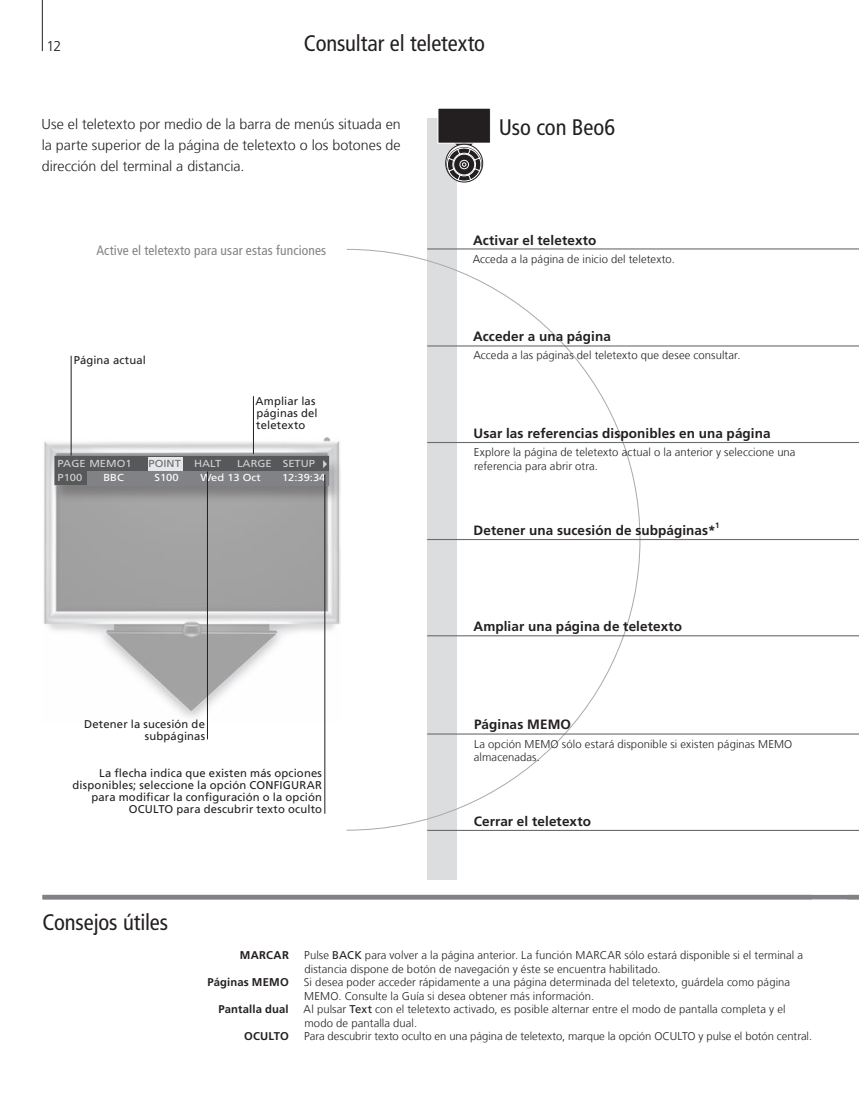
<style>
.page{position:relative;width:859px;height:1110px;background:#fff}
.page>*{position:absolute;margin:0;border:0;box-sizing:border-box;transform-origin:0 0}
.t1{font:condensed 22.5px "Frutiger LT Com";letter-spacing:-.005em;color:#231f20}
.t2{font:300 14.25px/21px "Frutiger LT Com";color:#231f20;text-align:justify}
.t3{font:700 13.5px "Frutiger LT Com";letter-spacing:.01em;color:#231f20}
.t4{font:condensed 13.5px "Frutiger LT Com";letter-spacing:.01em;color:#808285}
.t5{font:300 11.25px/13.5px "Frutiger LT Com";letter-spacing:.01em;color:#231f20}
.t6{font:11.25px/12px "Frutiger LT Com";letter-spacing:.015em;color:#231f20;text-align:right}
.t7{font:700 11.25px "Frutiger LT Com";letter-spacing:.015em;color:#231f20}
.t8{font:10.2px "Frutiger";color:#d1d2d4;scale:1.1 1}
.t9{font:10.2px "Frutiger";color:#fff;scale:1.1 1}
.t10{font:10.2px "Frutiger";color:#6c6d70;scale:1.1 1}
.t11{font:700 7.8px "Frutiger LT Com";color:#231f20}
.s1{font-weight:400}
</style>
<div class="page">
<hr style="left:43px;top:895px;width:816px;height:4px;background:#808285">
<div style="left:427px;top:118px;width:30px;height:761px;background:#dcdddf"></div>
<svg style="left:346px;top:249px;width:295px;height:582px"></svg>
<img style="left:44px;top:437px;width:297px;height:286px">
<hr style="left:427px;top:248px;width:432px;height:1px;background:#6c6d70">
<hr style="left:427px;top:345px;width:432px;height:1px;background:#6c6d70">
<hr style="left:427px;top:539px;width:432px;height:1px;background:#6c6d70">
<hr style="left:427px;top:635px;width:432px;height:1px;background:#6c6d70">
<hr style="left:427px;top:733px;width:432px;height:1px;background:#6c6d70">
<hr style="left:427px;top:830px;width:432px;height:1px;background:#6c6d70">
<hr style="left:427px;top:442px;width:432px;height:1px;background:#6c6d70">
<div style="left:51px;top:456px;width:291px;height:46px;background:#231f20;opacity:.3"></div>
<div style="left:55px;top:456px;width:274px;height:29px;background:#57585a"></div>
<div style="left:87px;top:471px;width:242px;height:14px;background:#808285"></div>
<div style="left:148px;top:457px;width:35px;height:13px;background:#e6e7e9"></div>
<svg style="left:323px;top:460px;width:4px;height:8px"></svg>
<div style="left:438px;top:108px;width:52px;height:35px;background:#231f20"></div>
<div style="left:445px;top:144px;width:38px;height:38px;border:1px solid #231f20;border-radius:50%"></div>
<div style="left:447px;top:147px;width:35px;height:35px;border:1px solid #231f20;border-radius:50%"></div>
<svg style="left:447px;top:142px;width:34px;height:39px"></svg>
<hr style="left:42px;top:0;width:1px;height:51px;background:#231f20">
<hr style="left:253px;top:396px;width:1px;height:58px;background:#231f20">
<hr style="left:71px;top:356px;width:1px;height:99px;background:#231f20">
<hr style="left:207px;top:471px;width:1px;height:268px;background:#231f20">
<hr style="left:325px;top:474px;width:1px;height:340px;background:#231f20">
<p class="t2" style="left:46px;top:36px;width:16px">12</p>
<h1 class="t1" style="left:304px;top:30px;width:183px">Consultar el teletexto</h1>
<p class="t2" style="left:42px;top:114px;width:361px">Use el teletexto por medio de la barra de menús situada en la parte superior de la página de teletexto o los botones de dirección del terminal a distancia.</p>
<h1 class="t1" style="left:499px;top:114px;width:118px">Uso con Beo6</h1>
<p class="t4" style="left:96px;top:242px;width:231px">Active el teletexto para usar estas funciones</p>
<p class="t6" style="left:74px;top:355px;width:74px">Página actual</p>
<p class="t3" style="left:473px;top:232px;width:125px">Activar el teletexto</p>
<p class="t5" style="left:473px;top:252px;width:204px">Acceda a la página de inicio del teletexto.</p>
<p class="t3" style="left:473px;top:329px;width:139px">Acceder a una página</p>
<p class="t5" style="left:473px;top:349px;width:269px">Acceda a las páginas del teletexto que desee consultar.</p>
<p class="t6" style="left:256px;top:395px;width:64px;text-align:left">Ampliar las páginas del teletexto</p>
<p class="t3" style="left:473px;top:426px;width:299px">Usar las referencias disponibles en una página</p>
<p class="t5" style="left:474px;top:446px;width:323px">Explore la página de teletexto actual o la anterior y seleccione una</p>
<p class="t8" style="left:57px;top:458px;width:69px">PAGE MEMO1</p>
<p class="t10" style="left:149px;top:458px;width:31px">POINT</p>
<p class="t8" style="left:194px;top:458px;width:26px">HALT</p>
<p class="t8" style="left:237px;top:458px;width:72px">LARGE SETUP</p>
<p class="t5" style="left:474px;top:459px;width:125px">referencia para abrir otra.</p>
<p class="t8" style="left:57px;top:471px;width:24px">P100</p>
<p class="t9" style="left:103px;top:471px;width:20px">BBC</p>
<p class="t9" style="left:154px;top:471px;width:24px">S100</p>
<p class="t9" style="left:200px;top:471px;width:57px">Wed 13 Oct</p>
<p class="t9" style="left:282px;top:471px;width:41px">12:39:34</p>
<p class="t3" style="left:474px;top:522px;width:243px">Detener una sucesión de subpáginas*</p>
<p class="t11" style="left:715px;top:520px;width:6px">1</p>
<p class="t6" style="left:84px;top:718px;width:122px">Detener la sucesión de subpáginas</p>
<p class="t6" style="left:73px;top:767px;width:251px">La flecha indica que existen más opciones disponibles; seleccione la opción CONFIGURAR para modificar la configuración o la opción OCULTO para descubrir texto oculto</p>
<h1 class="t1" style="left:42px;top:909px;width:127px">Consejos útiles</h1>
<p class="t3" style="left:473px;top:618px;width:210px">Ampliar una página de teletexto</p>
<p class="t3" style="left:474px;top:716px;width:98px">Páginas MEMO</p>
<p class="t5" style="left:474px;top:737px;width:320px">La opción MEMO sólo estará disponible si existen páginas MEMO almacenadas.</p>
<p class="t3" style="left:474px;top:813px;width:119px">Cerrar el teletexto</p>
<p class="t7" style="left:240px;top:949px;width:51px">MARCAR</p>
<p class="t7" style="left:207px;top:976px;width:83px">Páginas MEMO</p>
<p class="t7" style="left:218px;top:1003px;width:72px">Pantalla dual</p>
<p class="t7" style="left:244px;top:1030px;width:46px">OCULTO</p>
<p class="t5" style="left:304px;top:948px;width:510px">Pulse <span class="s1">BACK</span> para volver a la página anterior. La función MARCAR sólo estará disponible si el terminal a distancia dispone de botón de navegación y éste se encuentra habilitado.<br>Si desea poder acceder rápidamente a una página determinada del teletexto, guárdela como página MEMO. Consulte la Guía si desea obtener más información.<br>Al pulsar <span class="s1">Text</span> con el teletexto activado, es posible alternar entre el modo de pantalla completa y el modo de pantalla dual.<br>Para descubrir texto oculto en una página de teletexto, marque la opción OCULTO y pulse el botón central.</p>
</div>
